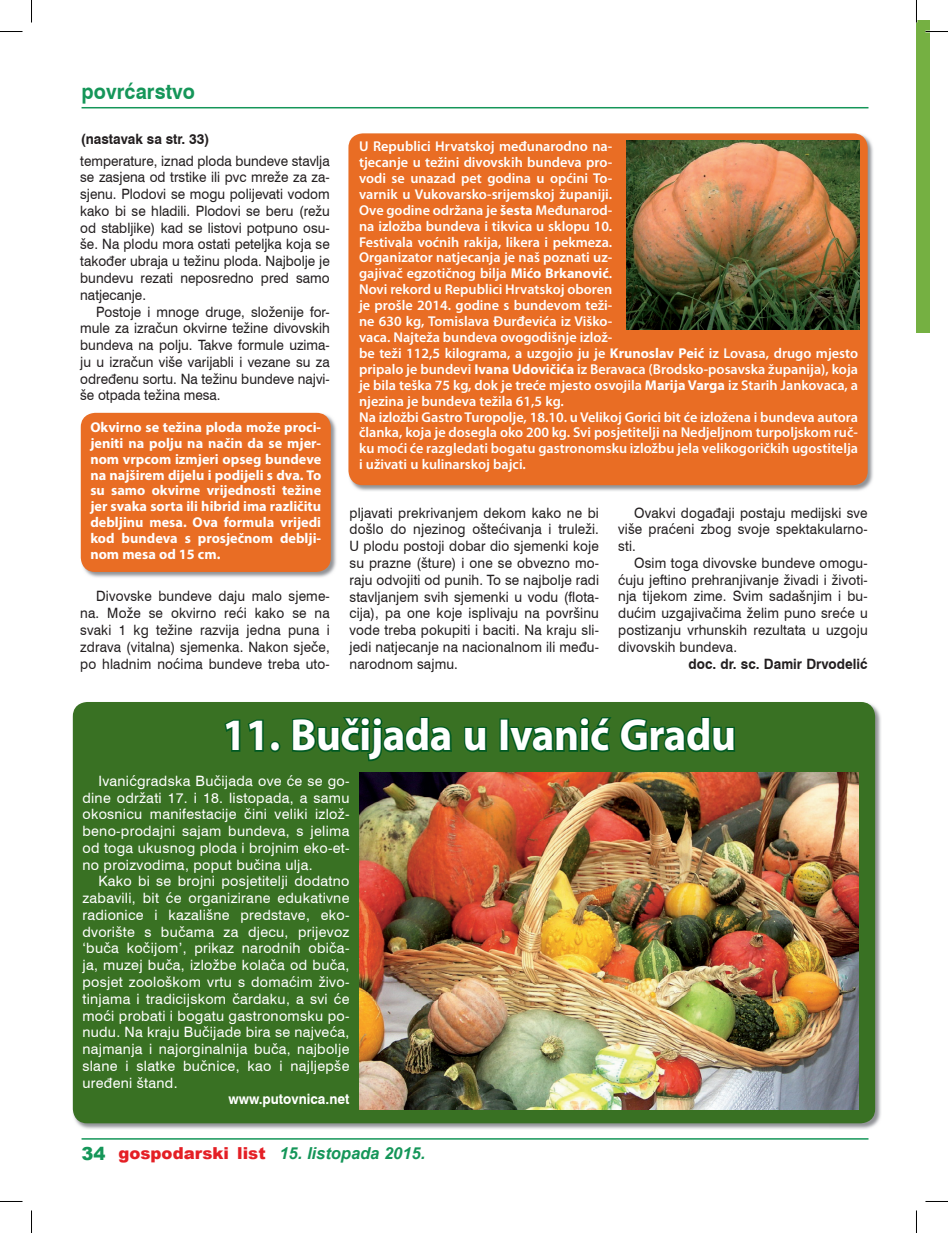
<style>
.page{position:relative;width:948px;height:1233px;background:#fff}
.page>*{position:absolute;margin:0;border:0;box-sizing:border-box;transform-origin:0 0}
.t1{font:700 45px "Myriad Pro";letter-spacing:-.01em;color:#fff;scale:.95 1}
.t2{font:700 21px "Swiss 721 BT";letter-spacing:.005em;color:#159659;scale:.95 1}
.t3{font:italic 700 16.5px "Arial";color:#159659}
.t4{font:14.25px/16.8px "Swiss 721 BT";letter-spacing:.01em;color:#231f20;text-align:justify;scale:.95 1}
.t5{font:600 14.25px/15.9px "Myriad Pro";color:#fff}
.t6{font:14.25px/16.8px "Swiss 721 BT";letter-spacing:.02em;color:#fff;text-align:justify}
.t7{font:700 14.25px/15.9px "Myriad Pro";color:#fff;text-align:justify}
.t8{font:700 14.25px "Swiss 721 BT";color:#231f20;scale:.95 1}
.t9{font:700 14.25px "Swiss 721 BT";color:#fff;scale:.95 1}
.s1{font-weight:700}
.s2{font-weight:900;font-style:normal;font-size:18px}
.s3{font-weight:900;font-style:normal;color:#e41f25}
</style>
<div class="page">
<img style="left:73px;top:702px;width:808px;height:427px">
<div style="left:73px;top:702px;width:802px;height:421px;background:#397123;border-radius:14px"></div>
<img style="left:348px;top:133px;width:525px;height:358px">
<div style="left:348px;top:133px;width:519px;height:352px;background:#e96d24;border-radius:14px"></div>
<img style="left:626px;top:140px;width:233px;height:189px">
<img style="left:81px;top:413px;width:255px;height:165px">
<div style="left:81px;top:413px;width:250px;height:159px;background:#e96d24;border-radius:14px"></div>
<img style="left:360px;top:772px;width:498px;height:337px">
<svg style="left:224px;top:719px;width:40px;height:33px"></svg>
<div style="left:270px;top:741px;width:10px;height:11px;border:3px solid #005a23;border-radius:50%"></div>
<svg style="left:292px;top:716px;width:160px;height:46px"></svg>
<svg style="left:464px;top:726px;width:23px;height:27px"></svg>
<div style="left:499px;top:718px;width:10px;height:33px;border:3px solid #005a23"></div>
<svg style="left:506px;top:716px;width:229px;height:37px"></svg>
<div style="left:916px;top:21px;width:13px;height:312px;background:#75b042"></div>
<hr style="left:82px;top:1138px;width:786px;height:1px;background:#159659">
<hr style="left:82px;top:107px;width:786px;height:1px;background:#159659">
<svg style="left:0;top:31px;width:22px;height:1px"></svg>
<svg style="left:925px;top:31px;width:22px;height:1px"></svg>
<svg style="left:0;top:1201px;width:22px;height:1px"></svg>
<svg style="left:925px;top:1201px;width:22px;height:1px"></svg>
<svg style="left:31px;top:0;width:1px;height:23px"></svg>
<svg style="left:31px;top:1210px;width:1px;height:22px"></svg>
<svg style="left:916px;top:0;width:1px;height:23px"></svg>
<svg style="left:916px;top:1210px;width:1px;height:22px"></svg>
<h2 class="t2" style="left:82px;top:79px;width:121px">povrćarstvo</h2>
<p class="t8" style="left:81px;top:130px;width:137px">(nastavak sa str. 33)</p>
<p class="t4" style="left:80px;top:152px;width:264px">temperature, iznad ploda bundeve stavlja se zasjena od trstike ili pvc mreže za za&shy;sjenu. Plodovi se mogu polijevati vodom kako bi se hladili. Plodovi se beru (režu od stabljike) kad se listovi potpuno osu&shy;še. Na plodu mora ostati peteljka koja se također ubraja u težinu ploda. Najbolje je bundevu rezati neposredno pred samo natjecanje.</p>
<p class="t4" style="left:80px;top:303px;width:264px;text-indent:16px">Postoje i mnoge druge, složenije for&shy;mule za izračun okvirne težine divovskih bundeva na polju. Takve formule uzima&shy;ju u izračun više varijabli i vezane su za određenu sortu. Na težinu bundeve najvi&shy;še otpada težina mesa.</p>
<p class="t7" style="left:90px;top:418px;width:232px">Okvirno se težina ploda može proci&shy;jeniti na polju na način da se mjer&shy;nom vrpcom izmjeri opseg bundeve na najširem dijelu i podijeli s dva. To su samo okvirne vrijednosti težine jer svaka sorta ili hibrid ima različitu debljinu mesa. Ova formula vrijedi kod bundeva s prosječnom deblji&shy;nom mesa od 15 cm.</p>
<p class="t4" style="left:80px;top:588px;width:264px;text-indent:16px">Divovske bundeve daju malo sjeme&shy;na. Može se okvirno reći kako se na svaki 1 kg težine razvija jedna puna i zdrava (vitalna) sjemenka. Nakon sječe, po hladnim noćima bundeve treba uto-</p>
<p class="t5" style="left:359px;top:138px;width:500px">U Republici Hrvatskoj međunarodno na-<br>tjecanje u težini divovskih bundeva pro-<br>vodi se unazad pet godina u općini To-<br>varnik u Vukovarsko-srijemskoj županiji.<br>Ove godine održana je <span class="s1">šesta</span> Međunarod-<br>na izložba bundeva i tikvica u sklopu 10.<br>Festivala voćnih rakija, likera i pekmeza.<br>Organizator natjecanja je naš poznati uz-<br>gajivač egzotičnog bilja <span class="s1">Mićo Brkanović</span>.<br>Novi rekord u Republici Hrvatskoj oboren<br>je prošle 2014. godine s bundevom teži-<br>ne 630 kg, Tomislava Đurđevića iz Viško-<br>vaca. Najteža bundeva ovogodišnje izlož-<br>be teži 112,5 kilograma, a uzgojio ju je <span class="s1">Krunoslav Peić</span> iz Lovasa, drugo mjesto pripalo je bundevi <span class="s1">Ivana Udovičića</span> iz Beravaca (Brodsko-posavska županija), koja je bila teška 75 kg, dok je treće mjesto osvojila <span class="s1">Marija Varga</span> iz Starih Jankovaca, a njezina je bundeva težila 61,5 kg.<br>Na izložbi Gastro Turopolje, 18.10. u Velikoj Gorici bit će izložena i bundeva autora članka, koja je dosegla oko 200 kg. Svi posjetitelji na Nedjeljnom turpoljskom ruč&shy;ku moći će razgledati bogatu gastronomsku izložbu jela velikogoričkih ugostitelja i uživati u kulinarskoj bajci.</p>
<p class="t4" style="left:618px;top:504px;width:264px;text-indent:16px">Ovakvi događaji postaju medijski sve više praćeni zbog svoje spektakularno&shy;sti.</p>
<p class="t4" style="left:618px;top:554px;width:264px;text-indent:16px">Osim toga divovske bundeve omogu&shy;ćuju jeftino prehranjivanje živadi i životi&shy;nja tijekom zime. Svim sadašnjim i bu&shy;dućim uzgajivačima želim puno sreće u postizanju vrhunskih rezultata u uzgoju divovskih bundeva.</p>
<p class="t8" style="left:688px;top:654px;width:190px">doc. dr. sc. Damir Drvodelić</p>
<p class="t4" style="left:349px;top:504px;width:264px">pljavati prekrivanjem dekom kako ne bi došlo do njezinog oštećivanja i truleži.<br>U plodu postoji dobar dio sjemenki koje su prazne (šture) i one se obvezno mo&shy;raju odvojiti od punih. To se najbolje radi stavljanjem svih sjemenki u vodu (flota&shy;cija), pa one koje isplivaju na površinu vode treba pokupiti i baciti. Na kraju sli&shy;jedi natjecanje na nacionalnom ili među&shy;narodnom sajmu.</p>
<h1 class="t1" style="left:222px;top:705px;width:542px">11. Bučijada u Ivanić Gradu</h1>
<p class="t6" style="left:82px;top:772px;width:268px;text-indent:16px">Ivanićgradska Bučijada ove će se go&shy;dine održati 17. i 18. listopada, a samu okosnicu manifestacije čini veliki izlož&shy;beno-prodajni sajam bundeva, s jelima od toga ukusnog ploda i brojnim eko-et&shy;no proizvodima, poput bučina ulja.</p>
<p class="t6" style="left:82px;top:872px;width:268px;text-indent:16px">Kako bi se brojni posjetitelji dodatno zabavili, bit će organizirane edukativne radionice i kazališne predstave, eko&shy;dvorište s bučama za djecu, prijevoz ‘buča kočijom’, prikaz narodnih običa&shy;ja, muzej buča, izložbe kolača od buča, posjet zoološkom vrtu s domaćim živo&shy;tinjama i tradicijskom čardaku, a svi će moći probati i bogatu gastronomsku po&shy;nudu. Na kraju Bučijade bira se najveća, najmanja i najorginalnija buča, najbolje slane i slatke bučnice, kao i najljepše uređeni štand.</p>
<p class="t9" style="left:228px;top:1090px;width:129px">www.putovnica.net</p>
<p class="t3" style="left:82px;top:1141px;width:345px"><span class="s2">34</span> <span class="s3">gospodarski list</span> 15. listopada 2015.</p>
</div>
